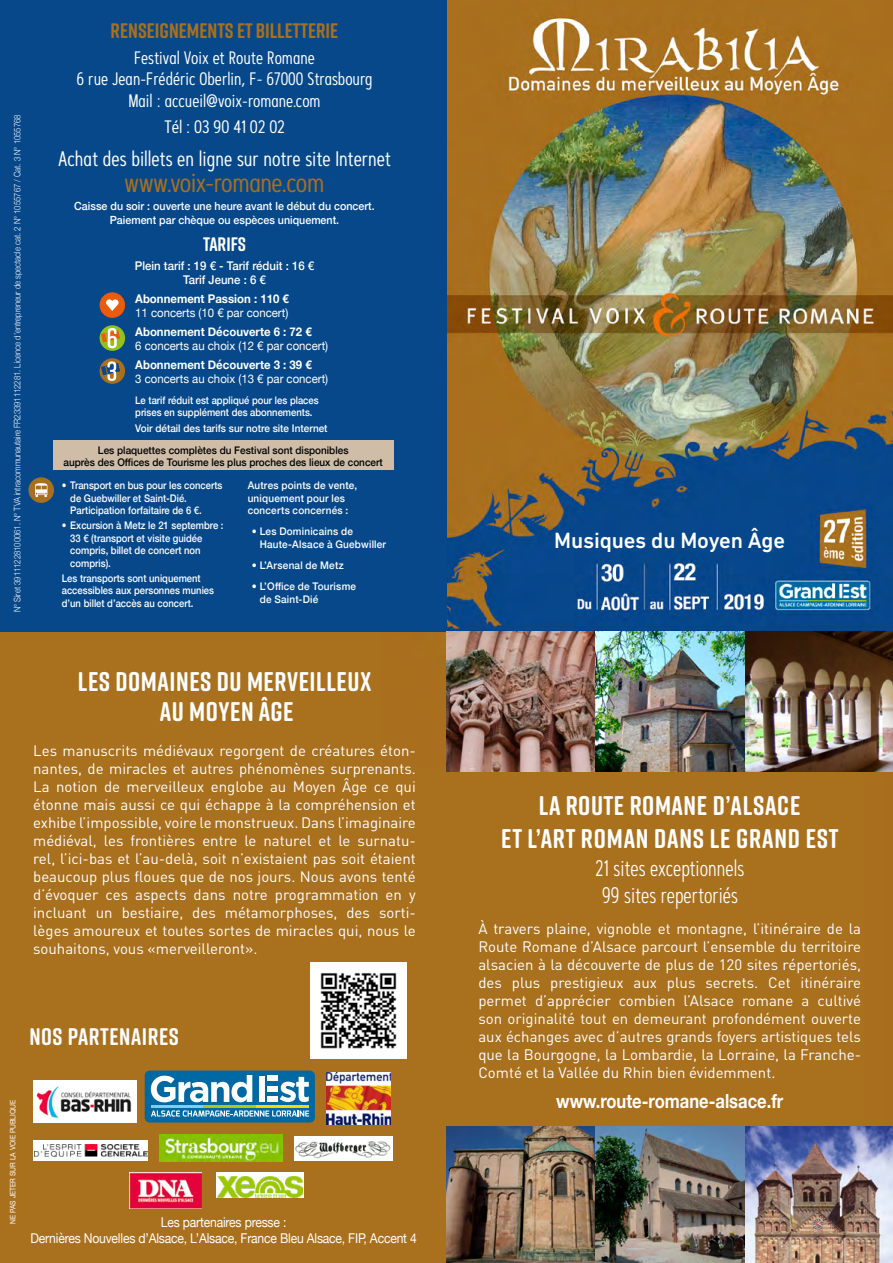
<style>
.page{position:relative;width:893px;height:1263px;background:#fff}
.page>*{position:absolute;margin:0;border:0;box-sizing:border-box;transform-origin:0 0}
.t1{font:700 27px/30px "Rift Soft";letter-spacing:.02em;color:#fff;text-align:center}
.t2{font:27px "Artegra Sans Condensed Alt";letter-spacing:-.02em;color:#a8701e}
.t3{font:700 24px "Rift Soft";letter-spacing:.025em;color:#fff}
.t4{font:300 22.5px/27px "Artegra Sans Condensed Alt";color:#fff;scale:.9 1}
.t5{font:500 22.5px "DIN Next LT Pro";letter-spacing:-.01em;color:#fff}
.t6{font:21px "Artegra Sans Condensed Alt";color:#fff;scale:.95 1}
.t7{font:700 21px "Rift Soft";color:#a8701e}
.t8{font:700 19.5px "Helvetica Neue";color:#fff;scale:.85 1}
.t9{font:700 19.5px "Rift Soft";color:#fff}
.t10{font:18px/21.6px "Artegra Sans Condensed Alt";color:#fff;text-align:center;scale:.95 1}
.t11{font:18px "Artegra Sans Condensed Alt";color:#fff}
.t12{font:15px/18px "DIN";color:#fff;text-align:justify}
.t13{font:13.5px/16.2px "Helvetica Neue";letter-spacing:-.015em;color:#fff;text-align:center;scale:.9 1}
.t14{font:12px "Helvetica Neue";color:#fff;scale:.95 1}
.t15{font:700 12px "Helvetica Neue";color:#fff;scale:.95 1}
.t16{font:500 12px/14.4px "Helvetica Neue";color:#fff;text-align:center;scale:.95 1}
.t17{font:500 11.25px/13.5px "Helvetica Neue";color:#fff;text-align:center;scale:.95 1}
.t18{font:500 10.5px/12.6px "Helvetica Neue";color:#fff;scale:.9 1}
.t19{font:500 10.5px/12.6px "Helvetica Neue";letter-spacing:.02em;color:#fff;scale:.95 1}
.t20{font:500 10.5px/12px "Helvetica Neue";color:#000;text-align:center;scale:.95 1}
.t21{font:500 10.5px "Helvetica Neue";color:#fff;scale:.95 1}
.t22{font:500 10.5px "Helvetica Neue";letter-spacing:.025em;color:#fff;scale:.95 1}
.t23{font:300 9px "Helvetica Neue";color:#fff;scale:.85 1}
.t24{font:7.5px "Helvetica Neue";color:#fff;scale:.9 1}
</style>
<div class="page">
<img style="left:0;top:0;width:893px;height:1263px">
<div style="left:0;top:0;width:446px;height:631px;background:#06488a"></div>
<img style="left:311px;top:962px;width:95px;height:96px">
<img style="left:446px;top:631px;width:447px;height:141px">
<img style="left:446px;top:1127px;width:447px;height:136px">
<div style="left:100px;top:358px;width:25px;height:26px;background:#a9701e;border-radius:50%"></div>
<svg style="left:101px;top:361px;width:19px;height:20px"></svg>
<svg style="left:100px;top:325px;width:25px;height:26px"></svg>
<svg style="left:101px;top:328px;width:19px;height:20px"></svg>
<div style="left:100px;top:292px;width:25px;height:26px;background:#ea5b0c;border-radius:50%"></div>
<svg style="left:106px;top:299px;width:13px;height:12px"></svg>
<div style="left:28px;top:477px;width:26px;height:26px;background:#a8701e;border-radius:50%"></div>
<svg style="left:35px;top:483px;width:12px;height:14px"></svg>
<div style="left:53px;top:440px;width:340px;height:29px;background:#cfbda8"></div>
<img style="left:294px;top:1136px;width:98px;height:24px">
<img style="left:33px;top:1080px;width:104px;height:43px">
<div style="left:34px;top:1140px;width:114px;height:20px;background:#fff"></div>
<img style="left:34px;top:1144px;width:114px;height:13px">
<img style="left:159px;top:1135px;width:124px;height:26px">
<img style="left:327px;top:1072px;width:64px;height:52px">
<div style="left:216px;top:1172px;width:88px;height:25px;background:#fff"></div>
<img style="left:217px;top:1176px;width:87px;height:21px">
<div style="left:145px;top:1070px;width:170px;height:52px;background:#0068a3;border-radius:5px"></div>
<svg style="left:151px;top:1110px;width:158px;height:7px"></svg>
<svg style="left:151px;top:1075px;width:101px;height:27px"></svg>
<svg style="left:280px;top:1077px;width:29px;height:25px"></svg>
<div style="left:267px;top:1097px;width:10px;height:5px;background:#fff"></div>
<div style="left:267px;top:1086px;width:10px;height:5px;background:#fff"></div>
<div style="left:267px;top:1076px;width:10px;height:5px;background:#fff"></div>
<div style="left:259px;top:1076px;width:6px;height:26px;background:#fff"></div>
<hr style="left:151px;top:1105px;width:53px;height:2px;background:#7ccef3">
<hr style="left:204px;top:1105px;width:52px;height:2px;background:#afca0b">
<hr style="left:256px;top:1105px;width:53px;height:2px;background:#ffd600">
<img style="left:129px;top:1172px;width:72px;height:36px">
<p class="t23" style="left:10px;top:612px;width:587px;rotate:-90deg">N° Siret 39111228100061. N° TVA intracommunautaire FR23391112281. Licence d’entrepreneur de spectacle cat. 2 N° 1055767 / Cat. 3 N° 1055768</p>
<h3 class="t7" style="left:111px;top:15px;width:229px">RENSEIGNEMENTS ET BILLETTERIE</h3>
<p class="t10" style="left:76px;top:46px;width:313px">Festival Voix et Route Romane<br>6 rue Jean-Frédéric Oberlin, F- 67000 Strasbourg<br>Mail : accueil@voix-romane.com</p>
<p class="t11" style="left:164px;top:114px;width:122px">Tél : 03 90 41 02 02</p>
<h3 class="t6" style="left:58px;top:144px;width:352px">Achat des billets en ligne sur notre site Internet</h3>
<h1 class="t2" style="left:125px;top:164px;width:201px">www.voix-romane.com</h1>
<p class="t17" style="left:74px;top:198px;width:318px">Caisse du soir : ouverte une heure avant le début du concert.<br>Paiement par chèque ou espèces uniquement.</p>
<h3 class="t9" style="left:203px;top:230px;width:44px">TARIFS</h3>
<p class="t16" style="left:135px;top:257px;width:190px">Plein tarif : 19 € - Tarif réduit : 16 €<br>Tarif Jeune : 6 €</p>
<p class="t15" style="left:135px;top:289px;width:163px">Abonnement Passion : 110 €</p>
<p class="t14" style="left:135px;top:304px;width:163px">11 concerts (10 € par concert)</p>
<p class="t15" style="left:135px;top:322px;width:187px">Abonnement Découverte 6 : 72 €</p>
<p class="t14" style="left:135px;top:337px;width:205px">6 concerts au choix (12 € par concert)</p>
<p class="t15" style="left:135px;top:355px;width:187px">Abonnement Découverte 3 : 39 €</p>
<p class="t14" style="left:135px;top:370px;width:205px">3 concerts au choix (13 € par concert)</p>
<p class="t18" style="left:135px;top:393px;width:205px;line-height:12px">Le tarif réduit est appliqué pour les places prises en supplément des abonnements.</p>
<p class="t21" style="left:135px;top:420px;width:204px">Voir détail des tarifs sur notre site Internet</p>
<p class="t20" style="left:64px;top:443px;width:338px">Les plaquettes complètes du Festival sont disponibles<br>auprès des Offices de Tourisme les plus proches des lieux de concert</p>
<p class="t18" style="left:70px;top:478px;width:171px;text-indent:-9px">• Transport en bus pour les concerts de Guebwiller et Saint-Dié.<br>Participation forfaitaire de 6 €.</p>
<p class="t18" style="left:70px;top:518px;width:172px;text-indent:-9px">• Excursion à Metz le 21 septembre :<br>33 € (transport et visite guidée compris, billet de concert non compris).</p>
<p class="t18" style="left:62px;top:571px;width:171px">Les transports sont uniquement accessibles aux personnes munies d’un billet d’accès au concert.</p>
<p class="t19" style="left:248px;top:478px;width:117px">Autres points de vente, uniquement pour les concerts concernés :</p>
<p class="t19" style="left:260px;top:524px;width:135px;text-indent:-8px">• Les Dominicains de<br>Haute-Alsace à Guebwiller</p>
<p class="t22" style="left:252px;top:557px;width:98px">• L’Arsenal de Metz</p>
<p class="t19" style="left:260px;top:579px;width:103px;text-indent:-8px">• L’Office de Tourisme de Saint-Dié</p>
<h1 class="t1" style="left:78px;top:666px;width:295px">LES DOMAINES DU MERVEILLEUX<br>AU MOYEN ÂGE</h1>
<p class="t12" style="left:33px;top:741px;width:384px">Les manuscrits médiévaux regorgent de créatures éton&shy;nantes, de miracles et autres phénomènes surprenants.<br>La notion de merveilleux englobe au Moyen Âge ce qui étonne mais aussi ce qui échappe à la compréhension et exhibe l’impossible, voire le monstrueux. Dans l’imaginaire médiéval, les frontières entre le naturel et le surnatu&shy;rel, l’ici-bas et l’au-delà, soit n’existaient pas soit étaient beaucoup plus floues que de nos jours. Nous avons tenté d’évoquer ces aspects dans notre programmation en y incluant un bestiaire, des métamorphoses, des sorti&shy;lèges amoureux et toutes sortes de miracles qui, nous le souhaitons, vous «merveilleront».</p>
<h2 class="t3" style="left:29px;top:1019px;width:151px">NOS PARTENAIRES</h2>
<p class="t24" style="left:7px;top:1224px;width:139px;rotate:-90deg">NE PAS JETER SUR LA VOIE PUBLIQUE</p>
<p class="t13" style="left:30px;top:1215px;width:431px">Les partenaires presse :<br>Dernières Nouvelles d’Alsace, L’Alsace, France Bleu Alsace, FIP, Accent 4</p>
<h3 class="t5" style="left:554px;top:528px;width:232px">Musiques du Moyen Âge</h3>
<h1 class="t1" style="left:501px;top:789px;width:339px;line-height:32.4px">LA ROUTE ROMANE D’ALSACE<br>ET L’ART ROMAN DANS LE GRAND EST</h1>
<h3 class="t4" style="left:595px;top:854px;width:167px">21 sites exceptionnels<br>99 sites repertoriés</h3>
<p class="t12" style="left:478px;top:919px;width:384px">À travers plaine, vignoble et montagne, l’itinéraire de la Route Romane d’Alsace parcourt l’ensemble du territoire alsacien à la découverte de plus de 120 sites répertoriés, des plus prestigieux aux plus secrets. Cet itinéraire permet d’apprécier combien l’Alsace romane a cultivé son originalité tout en demeurant profondément ouverte aux échanges avec d’autres grands foyers artistiques tels que la Bourgogne, la Lombardie, la Lorraine, la Franche-Comté et la Vallée du Rhin bien évidemment.</p>
<h3 class="t8" style="left:556px;top:1086px;width:269px">www.route-romane-alsace.fr</h3>
</div>
